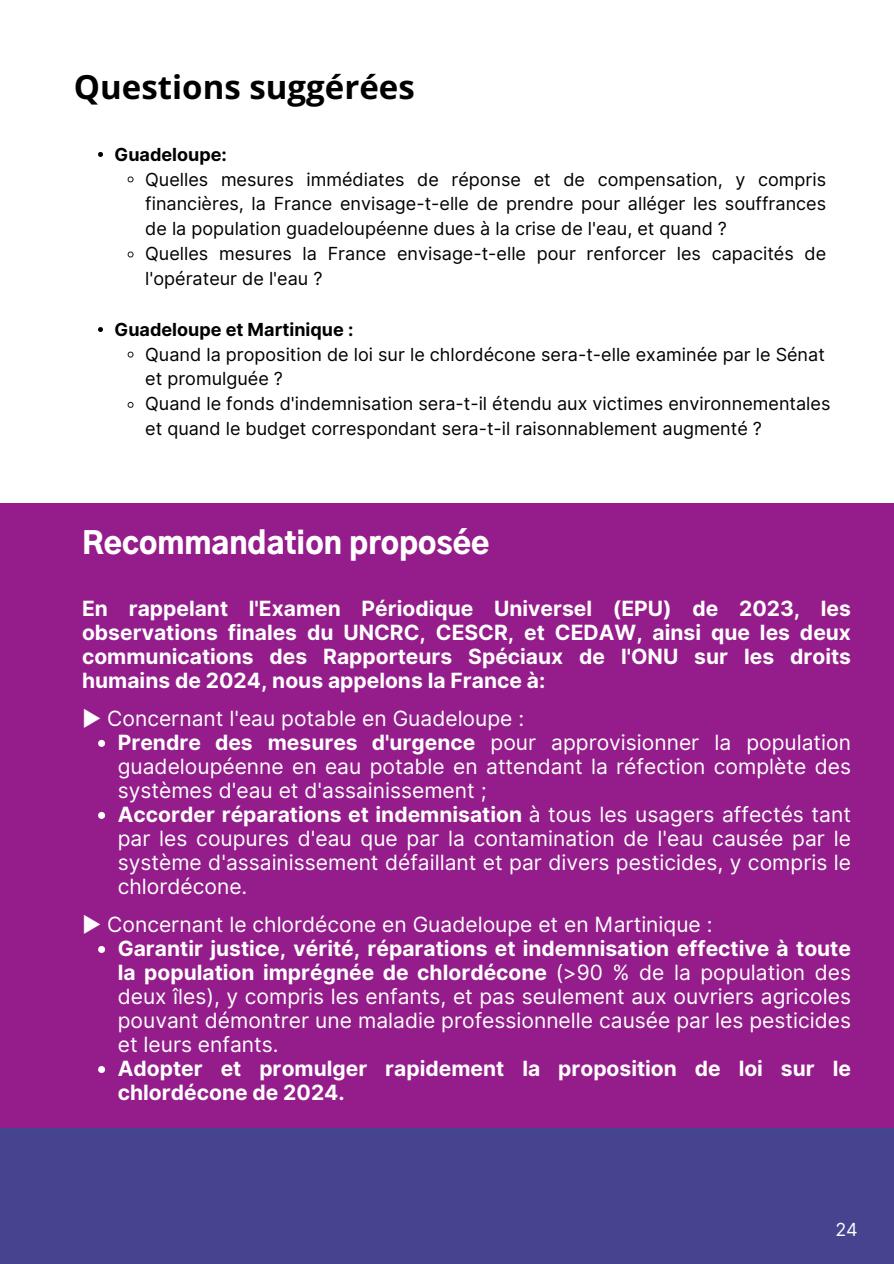
<style>
.page{position:relative;width:894px;height:1264px;background:#fff}
.page>*{position:absolute;margin:0;border:0;box-sizing:border-box;transform-origin:0 0}
.t1{font:700 33px "Open Sans";color:#000}
.t2{font:900 30px "Gothic A1";color:#fff}
.t3{font:21px/24px "Inter";color:#fff;text-align:justify}
.t4{font:700 21px/24px "Inter";color:#fff;text-align:justify}
.t5{font:18px/24.8px "Inter";color:#000}
.t6{font:700 18px "Inter";color:#000}
.t7{font:18px "Inter";color:#fff}
.s1{font-weight:700}
</style>
<div class="page">
<svg style="left:98px;top:152px;width:5px;height:5px"></svg>
<svg style="left:98px;top:327px;width:5px;height:5px"></svg>
<svg style="left:127px;top:176px;width:6px;height:6px"></svg>
<svg style="left:127px;top:351px;width:6px;height:6px"></svg>
<svg style="left:127px;top:251px;width:6px;height:6px"></svg>
<svg style="left:127px;top:402px;width:6px;height:6px"></svg>
<div style="left:0;top:503px;width:893px;height:760px;background:#951c8b"></div>
<svg style="left:98px;top:740px;width:7px;height:7px"></svg>
<svg style="left:98px;top:812px;width:7px;height:7px"></svg>
<svg style="left:98px;top:946px;width:7px;height:7px"></svg>
<svg style="left:98px;top:1066px;width:7px;height:7px"></svg>
<div style="left:0;top:1128px;width:893px;height:135px;background:#47448f"></div>
<h4 class="t1" style="left:74px;top:64px;width:342px">Questions suggérées</h4>
<p class="t6" style="left:115px;top:144px;width:114px">Guadeloupe:</p>
<h4 class="t5" style="left:145px;top:167px;width:682px;text-align:justify">Quelles mesures immédiates de réponse et de compensation, y compris financières, la France envisage-t-elle de prendre pour alléger les souffrances de la population guadeloupéenne dues à la crise de l'eau, et quand ?</h4>
<p class="t5" style="left:145px;top:241px;width:682px">Quelles mesures la France envisage-t-elle pour renforcer les capacités de l'opérateur de l'eau ?</p>
<p class="t6" style="left:115px;top:319px;width:240px">Guadeloupe et Martinique :</p>
<h1 class="t5" style="left:145px;top:342px;width:681px">Quand la proposition de loi sur le chlordécone sera-t-elle examinée par le Sénat et promulguée ?</h1>
<h2 class="t5" style="left:145px;top:391px;width:686px">Quand le fonds d'indemnisation sera-t-il étendu aux victimes environnementales et quand le budget correspondant sera-t-il raisonnablement augmenté ?</h2>
<h1 class="t2" style="left:82px;top:530px;width:408px">Recommandation proposée</h1>
<h3 class="t4" style="left:82px;top:596px;width:770px">En rappelant l'Examen Périodique Universel (EPU) de 2023, les observations finales du UNCRC, CESCR, et CEDAW, ainsi que les deux communications des Rapporteurs Spéciaux de l'ONU sur les droits humains de 2024, nous appelons la France à:</h3>
<p class="t3" style="left:82px;top:706px;width:443px">► Concernant l'eau potable en Guadeloupe :</p>
<p class="t3" style="left:118px;top:730px;width:734px"><span class="s1">Prendre des mesures d'urgence</span> pour approvisionner la population guadeloupéenne en eau potable en attendant la réfection complète des systèmes d'eau et d'assainissement ;</p>
<h3 class="t3" style="left:118px;top:802px;width:734px"><span class="s1">Accorder réparations et indemnisation</span> à tous les usagers affectés tant par les coupures d'eau que par la contamination de l'eau causée par le système d'assainissement défaillant et par divers pesticides, y compris le chlordécone.</h3>
<p class="t3" style="left:82px;top:912px;width:631px">► Concernant le chlordécone en Guadeloupe et en Martinique :</p>
<p class="t3" style="left:118px;top:936px;width:734px"><span class="s1">Garantir justice, vérité, réparations et indemnisation effective à toute la population imprégnée de chlordécone</span> (&gt;90 % de la population des deux îles), y compris les enfants, et pas seulement aux ouvriers agricoles pouvant démontrer une maladie professionnelle causée par les pesticides et leurs enfants.</p>
<p class="t4" style="left:118px;top:1056px;width:734px">Adopter et promulger rapidement la proposition de loi sur le chlordécone de 2024.</p>
<p class="t7" style="left:835px;top:1218px;width:24px">24</p>
</div>
